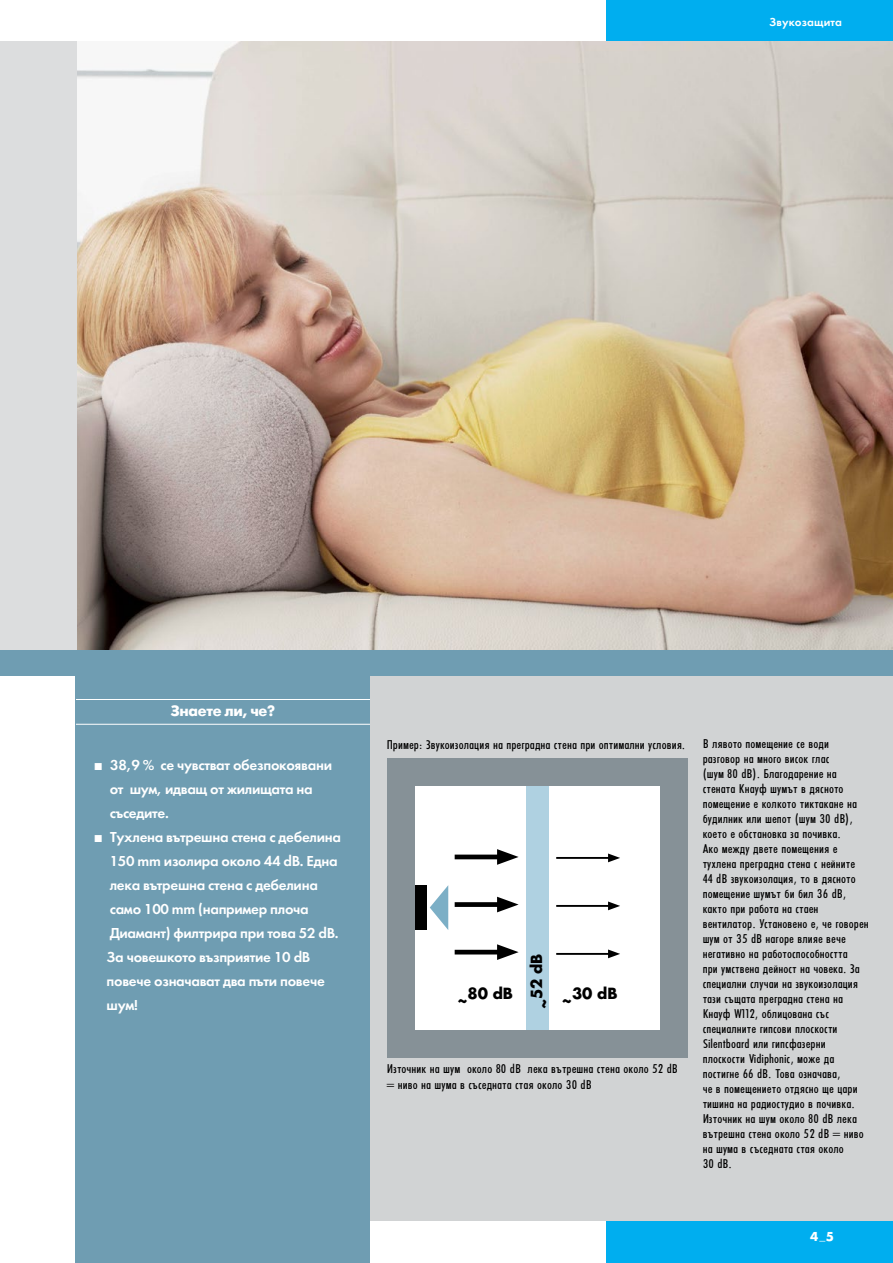
<style>
.page{position:relative;width:893px;height:1263px;background:#fff}
.page>*{position:absolute;margin:0;border:0;box-sizing:border-box;transform-origin:0 0}
.t1{font:15px/24px "Futura Demi C";letter-spacing:-.02em;color:#fff}
.t2{font:700 15px "Futura";letter-spacing:-.01em;color:#000}
.t3{font:15px "Futuris XC";letter-spacing:-.02em;color:#fff}
.t4{font:13.5px/15px "Futura Condenced Normal BT";color:#000}
.t5{font:12px "Futura Demi C";letter-spacing:.01em;color:#fff}
.t6{font:700 12px "Futura";color:#fff}
.s1{font-family:"Arial"}
</style>
<div class="page">
<img style="left:77px;top:41px;width:816px;height:610px">
<div style="left:606px;top:0;width:287px;height:41px;background:#00aeef"></div>
<div style="left:606px;top:1220px;width:287px;height:43px;background:#00aeef"></div>
<div style="left:324px;top:662px;width:569px;height:558px;background:#d1d3d4"></div>
<div style="left:0;top:41px;width:77px;height:611px;background:#dcddde"></div>
<div style="left:0;top:651px;width:893px;height:25px;background:#6f9db2"></div>
<div style="left:387px;top:758px;width:301px;height:299px;background:#869197"></div>
<div style="left:415px;top:786px;width:245px;height:243px;background:#fff"></div>
<div style="left:526px;top:786px;width:23px;height:243px;background:#afd1e1"></div>
<div style="left:455px;top:854px;width:51px;height:5px;background:#000"></div>
<svg style="left:497px;top:849px;width:22px;height:16px"></svg>
<div style="left:455px;top:902px;width:51px;height:5px;background:#000"></div>
<svg style="left:497px;top:897px;width:22px;height:15px"></svg>
<hr style="left:455px;top:950px;width:51px;height:4px;background:#000">
<svg style="left:497px;top:944px;width:22px;height:16px"></svg>
<hr style="left:556px;top:857px;width:55px;height:2px;background:#000">
<svg style="left:608px;top:853px;width:12px;height:9px"></svg>
<hr style="left:556px;top:905px;width:55px;height:2px;background:#000">
<svg style="left:608px;top:901px;width:12px;height:9px"></svg>
<hr style="left:556px;top:953px;width:55px;height:2px;background:#000">
<svg style="left:608px;top:949px;width:12px;height:9px"></svg>
<div style="left:415px;top:885px;width:11px;height:45px;background:#000"></div>
<svg style="left:430px;top:885px;width:18px;height:45px"></svg>
<div style="left:76px;top:651px;width:294px;height:612px;background:#6f9db2"></div>
<hr style="left:76px;top:724px;width:294px;height:1px;background:#fff">
<hr style="left:76px;top:699px;width:294px;height:1px;background:#fff">
<p class="t5" style="left:769px;top:15px;width:74px">Звукозащита</p>
<p class="t3" style="left:171px;top:703px;width:106px">Знаете ли, че?</p>
<p class="t1" style="left:110px;top:753px;width:224px;text-indent:-16px"><span class="s1">■</span> 38,9 % се чувстват обезпокоявани от шум, идващ от жилищата на съседите.</p>
<p class="t1" style="left:107px;top:825px;width:236px;text-indent:-13px"><span class="s1">■</span> Тухлена вътрешна стена с дебелина<br>150 mm изолира около 44 dB. Една лека вътрешна стена с дебелина само 100 mm (например плоча<br>Диамант) филтрира при това 52 dB.<br>За човешкото възприятие 10 dB повече означават два пъти повече шум!</p>
<p class="t4" style="left:387px;top:737px;width:300px">Пример: Звукоизолация на преградна стена при оптимални условия.</p>
<p class="t4" style="left:703px;top:737px;width:168px">В лявото помещение се води разговор на много висок глас<br>(шум 80 dB). Благодарение на стената Кнауф шумът в дясното помещение е колкото тиктакане на будилник или шепот (шум 30 dB), което е обстановка за почивка.<br>Ако между двете помещения е тухлена преградна стена с нейните<br>44 dB звукоизолация, то в дясното помещение шумът би бил 36 dB, както при работа на стаен вентилатор. Установено е, че говорен шум от 35 dB нагоре влияе вече негативно на работоспособността<br>при умствена дейност на човека. За специални случаи на звукоизолация тази същата преградна стена на<br>Кнауф W112, облицована със специалните гипсови плоскости<br>Silentboard или гипсфазерни плоскости Vidiphonic, може да постигне 66 dB. Това означава,<br>че в помещението отдясно ще цари тишина на радиостудио в почивка.<br>Източник на шум около 80 dB –лека вътрешна стена около 52 dB = ниво на шума в съседната стая около<br>30 dB.</p>
<p class="t2" style="left:526px;top:1009px;width:57px;rotate:-90deg">~52 dB</p>
<p class="t2" style="left:457px;top:984px;width:57px">~80 dB</p>
<p class="t2" style="left:562px;top:984px;width:57px">~30 dB</p>
<p class="t4" style="left:387px;top:1061px;width:292px;line-height:16.2px">Източник на шум около 80 dB – лека вътрешна стена около 52 dB = ниво на шума в съседната стая около 30 dB</p>
<p class="t6" style="left:810px;top:1229px;width:26px">4_5</p>
</div>
